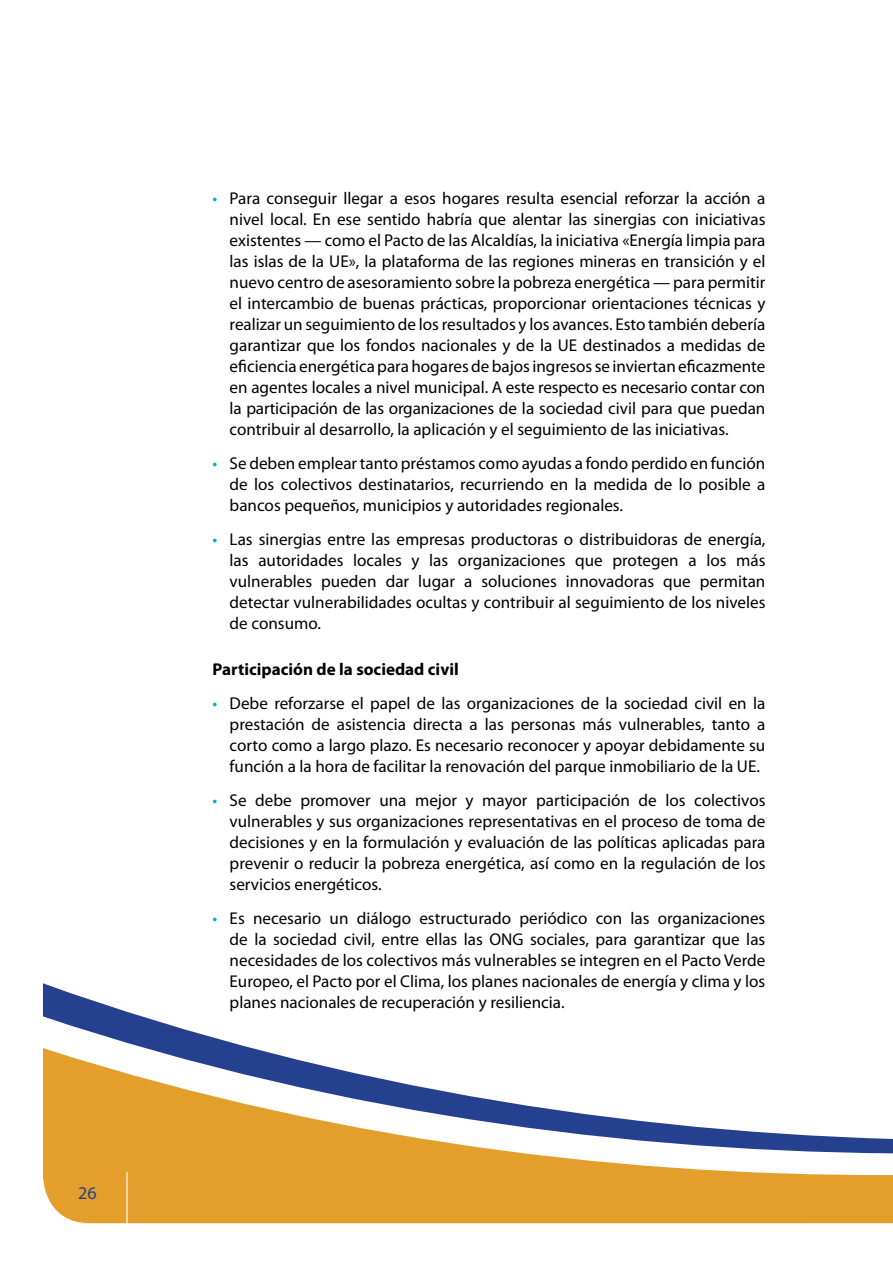
<style>
.page{position:relative;width:893px;height:1263px;background:#fff}
.page>*{position:absolute;margin:0;border:0;box-sizing:border-box;transform-origin:0 0}
.t1{font:18px "Myriad Pro";color:#25408f}
.t2{font:17.1px/21px "Myriad Pro";color:#000;text-align:justify}
.body_text{font:700 17.1px "Myriad Pro";color:#000}
.s1{font-size:17.25px;color:#00add9}
</style>
<div class="page">
<svg style="left:42px;top:983px;width:851px;height:241px"></svg>
<p class="t1" style="left:78px;top:1183px;width:20px">26</p>
<p class="t2" style="left:230px;top:188px;width:537px;text-indent:-17px"><span class="s1">•</span> Para conseguir llegar a esos hogares resulta esencial reforzar la acción a nivel local. En ese sentido habría que alentar las sinergias con iniciativas existentes — como el Pacto de las Alcaldías, la iniciativa «Energía limpia para las islas de la UE», la plataforma de las regiones mineras en transición y el nuevo centro de asesoramiento sobre la pobreza energética — para permitir el intercambio de buenas prácticas, proporcionar orientaciones técnicas y realizar un seguimiento de los resultados y los avances. Esto también debería garantizar que los fondos nacionales y de la UE destinados a medidas de eficiencia energética para hogares de bajos ingresos se inviertan eficazmente en agentes locales a nivel municipal. A este respecto es necesario contar con la participación de las organizaciones de la sociedad civil para que puedan contribuir al desarrollo, la aplicación y el seguimiento de las iniciativas.</p>
<p class="t2" style="left:230px;top:453px;width:537px;text-indent:-17px"><span class="s1">•</span> Se deben emplear tanto préstamos como ayudas a fondo perdido en función de los colectivos destinatarios, recurriendo en la medida de lo posible a bancos pequeños, municipios y autoridades regionales.</p>
<p class="t2" style="left:230px;top:529px;width:537px;text-indent:-17px"><span class="s1">•</span> Las sinergias entre las empresas productoras o distribuidoras de energía, las autoridades locales y las organizaciones que protegen a los más vulnerables pueden dar lugar a soluciones innovadoras que permitan detectar vulnerabilidades ocultas y contribuir al seguimiento de los niveles de consumo.</p>
<p class="body_text" style="left:213px;top:660px;width:248px">Participación de la sociedad civil</p>
<p class="t2" style="left:230px;top:693px;width:537px;text-indent:-17px"><span class="s1">•</span> Debe reforzarse el papel de las organizaciones de la sociedad civil en la prestación de asistencia directa a las personas más vulnerables, tanto a corto como a largo plazo. Es necesario reconocer y apoyar debidamente su función a la hora de facilitar la renovación del parque inmobiliario de la UE.</p>
<p class="t2" style="left:230px;top:790px;width:537px;text-indent:-17px"><span class="s1">•</span> Se debe promover una mejor y mayor participación de los colectivos vulnerables y sus organizaciones representativas en el proceso de toma de decisiones y en la formulación y evaluación de las políticas aplicadas para prevenir o reducir la pobreza energética, así como en la regulación de los servicios energéticos.</p>
<p class="t2" style="left:230px;top:908px;width:537px;text-indent:-17px"><span class="s1">•</span> Es necesario un diálogo estructurado periódico con las organizaciones de la sociedad civil, entre ellas las ONG sociales, para garantizar que las necesidades de los colectivos más vulnerables se integren en el Pacto Verde Europeo, el Pacto por el Clima, los planes nacionales de energía y clima y los planes nacionales de recuperación y resiliencia.</p>
</div>
